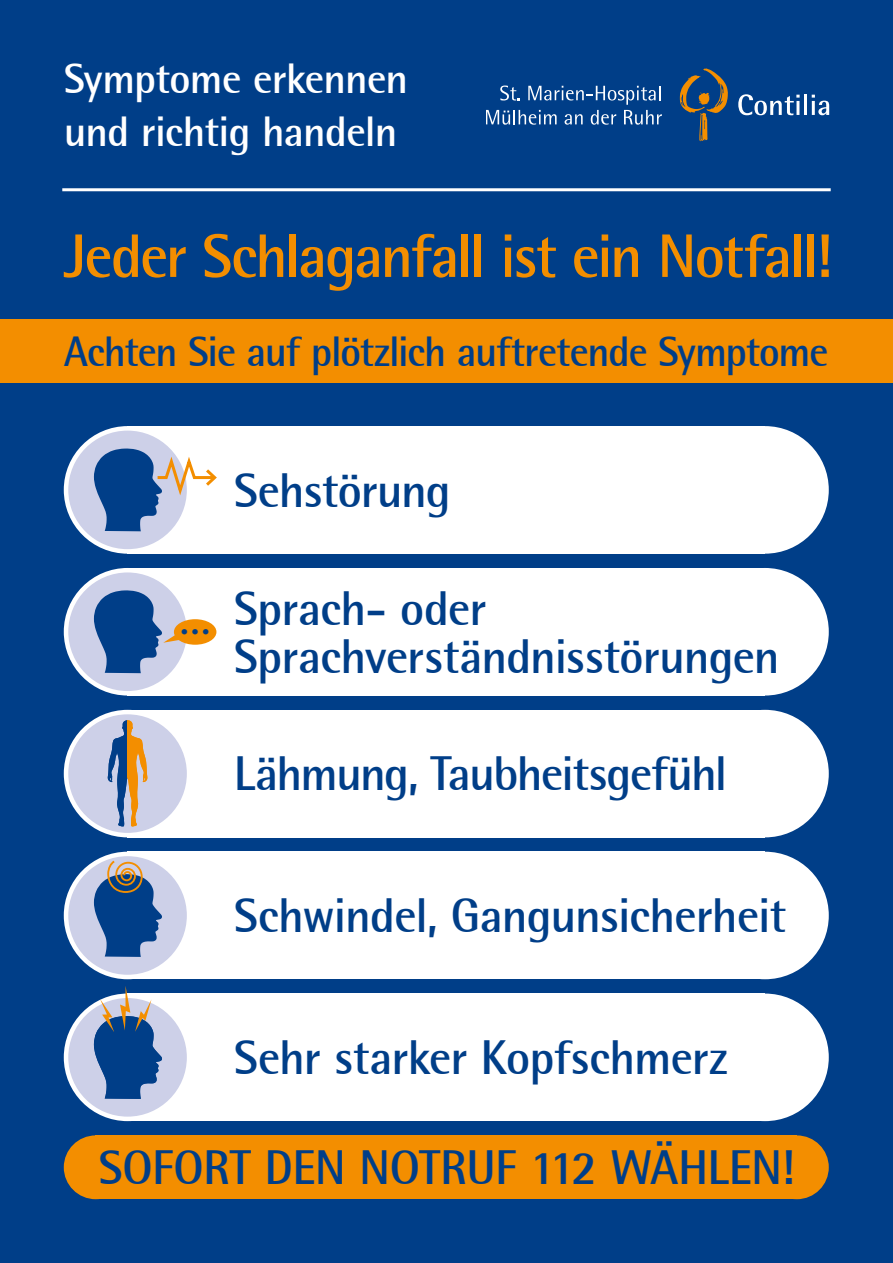
<style>
.page{position:relative;width:893px;height:1263px;background:#003e88}
.page>*{position:absolute;margin:0;border:0;box-sizing:border-box;transform-origin:0 0}
.t1{font:700 61.5px "Rotis Semi Sans";letter-spacing:-.04em;color:#f38e00}
.t2{font:700 48px/48px "Rotis Semi Sans";letter-spacing:-.02em;color:#003e88}
.t3{font:700 42px "Rotis Semi Sans";letter-spacing:-.03em;color:#003e88}
.t4{font:700 42px/52.5px "Rotis Semi Sans";letter-spacing:-.02em;color:#fff}
.t5{font:700 15px "Rotis Semi Sans";color:#003e88}
</style>
<div class="page">
<div style="left:96px;top:1135px;width:701px;height:64px;background:#f38e00"></div>
<div style="left:64px;top:1135px;width:64px;height:64px;background:#f38e00;border-radius:50%"></div>
<div style="left:765px;top:1135px;width:64px;height:64px;background:#f38e00;border-radius:50%"></div>
<div style="left:0;top:319px;width:893px;height:64px;background:#f38e00"></div>
<svg style="left:486px;top:86px;width:176px;height:39px"></svg>
<svg style="left:680px;top:68px;width:48px;height:73px"></svg>
<svg style="left:738px;top:94px;width:62px;height:21px"></svg>
<hr style="left:804px;top:95px;width:3px;height:20px;background:#fff">
<svg style="left:812px;top:95px;width:17px;height:20px"></svg>
<hr style="left:64px;top:188px;width:765px;height:3px;background:#fff">
<div style="left:128px;top:426px;width:637px;height:128px;background:#fff"></div>
<div style="left:66px;top:428px;width:123px;height:123px;background:#cdd0e8;border-radius:50%"></div>
<div style="left:64px;top:426px;width:127px;height:128px;border:4px solid #fff;border-radius:50%"></div>
<div style="left:701px;top:426px;width:128px;height:128px;background:#fff;border-radius:50%"></div>
<svg style="left:94px;top:448px;width:123px;height:83px"></svg>
<div style="left:128px;top:568px;width:637px;height:127px;background:#fff"></div>
<div style="left:66px;top:570px;width:123px;height:123px;background:#cdd0e8;border-radius:50%"></div>
<div style="left:64px;top:568px;width:127px;height:127px;border:4px solid #fff;border-radius:50%"></div>
<div style="left:701px;top:568px;width:128px;height:127px;background:#fff;border-radius:50%"></div>
<div style="left:174px;top:619px;width:42px;height:26px;background:#f38e00;border-radius:50%"></div>
<svg style="left:94px;top:590px;width:89px;height:83px"></svg>
<div style="left:128px;top:852px;width:637px;height:127px;background:#fff"></div>
<div style="left:66px;top:854px;width:123px;height:123px;background:#cdd0e8;border-radius:50%"></div>
<div style="left:64px;top:852px;width:127px;height:127px;border:4px solid #fff;border-radius:50%"></div>
<div style="left:701px;top:852px;width:128px;height:127px;background:#fff;border-radius:50%"></div>
<svg style="left:94px;top:859px;width:68px;height:98px"></svg>
<div style="left:128px;top:993px;width:637px;height:128px;background:#fff"></div>
<div style="left:66px;top:996px;width:123px;height:123px;background:#cdd0e8;border-radius:50%"></div>
<div style="left:64px;top:993px;width:127px;height:128px;border:4px solid #fff;border-radius:50%"></div>
<div style="left:701px;top:993px;width:128px;height:128px;background:#fff;border-radius:50%"></div>
<svg style="left:94px;top:986px;width:68px;height:113px"></svg>
<div style="left:128px;top:710px;width:637px;height:127px;background:#fff"></div>
<div style="left:66px;top:712px;width:123px;height:123px;background:#cdd0e8;border-radius:50%"></div>
<div style="left:64px;top:710px;width:127px;height:127px;border:4px solid #fff;border-radius:50%"></div>
<div style="left:701px;top:710px;width:128px;height:127px;background:#fff;border-radius:50%"></div>
<svg style="left:108px;top:720px;width:40px;height:107px"></svg>
<p class="t4" style="left:64px;top:52px;width:346px">Symptome erkennen und richtig handeln</p>
<p class="t1" style="left:64px;top:218px;width:769px">Jeder Schlaganfall ist ein Notfall!</p>
<p class="t3" style="left:64px;top:326px;width:766px">Achten Sie auf plötzlich auftretende Symptome</p>
<p class="t2" style="left:234px;top:466px;width:218px">Sehstörung</p>
<p class="t5" style="left:180px;top:623px;width:31px">• • •</p>
<p class="t2" style="left:234px;top:583px;width:547px">Sprach- oder<br>Sprachverständnisstörungen</p>
<p class="t2" style="left:234px;top:749px;width:495px">Lähmung, Taubheitsgefühl</p>
<p class="t2" style="left:234px;top:891px;width:554px">Schwindel, Gangunsicherheit</p>
<p class="t2" style="left:234px;top:1033px;width:495px">Sehr starker Kopfschmerz</p>
<p class="t2" style="left:98px;top:1143px;width:698px">SOFORT DEN NOTRUF 112 WÄHLEN!</p>
</div>
